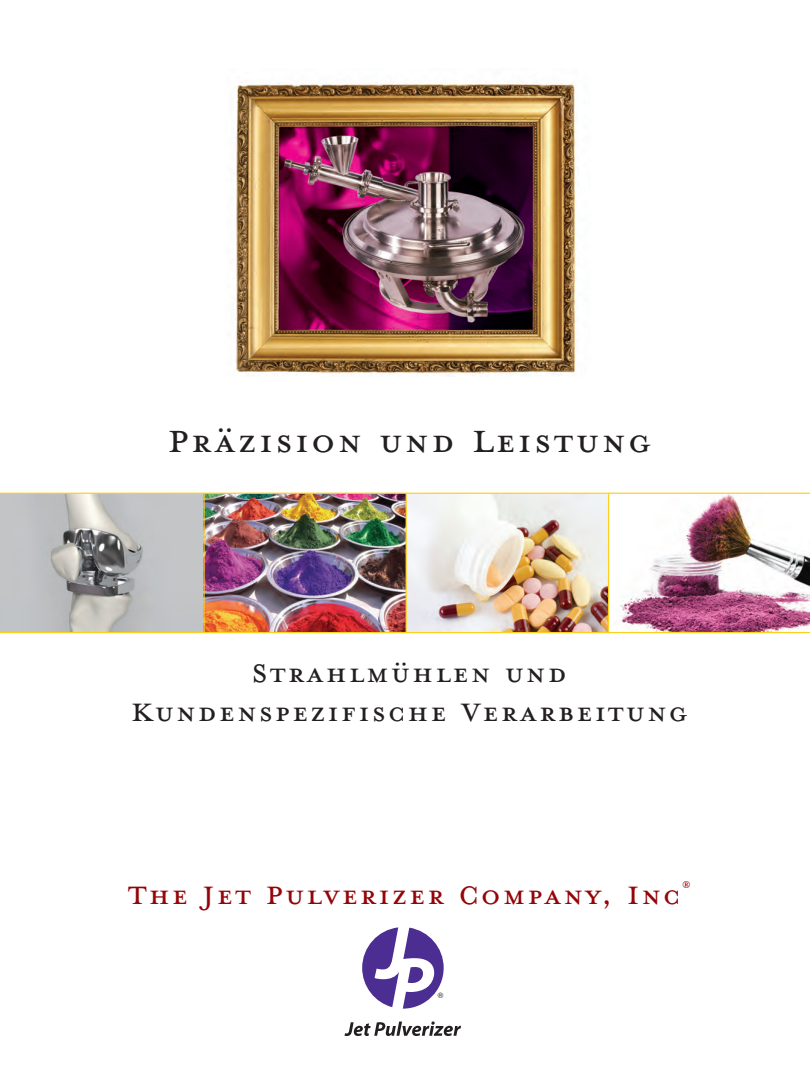
<style>
.page{position:relative;width:810px;height:1080px;background:#fff}
.page>*{position:absolute;margin:0;border:0;box-sizing:border-box;transform-origin:0 0}
.t1{font:48.75px "Mrs Eaves Petite Caps";letter-spacing:.045em;color:#231f20}
.t2{font:40px/38.8px "Mrs Eaves Petite Caps";letter-spacing:.045em;color:#231f20;text-align:center}
.t3{font:40px "Mrs Eaves Petite Caps";letter-spacing:.045em;color:#940408}
.t4{font:7.5px "Helvetica";color:#231f20}
</style>
<div class="page">
<svg style="left:345px;top:1021px;width:116px;height:15px"></svg>
<svg style="left:362px;top:927px;width:82px;height:82px"></svg>
<img style="left:0;top:492px;width:609px;height:140px">
<img style="left:205px;top:494px;width:201px;height:138px">
<img style="left:407px;top:494px;width:201px;height:138px">
<img style="left:609px;top:492px;width:201px;height:140px">
<hr style="left:608px;top:493px;width:1px;height:140px;background:#fed020">
<hr style="left:406px;top:493px;width:1px;height:140px;background:#fed020">
<hr style="left:203px;top:493px;width:2px;height:140px;background:#fed020">
<img style="left:236px;top:81px;width:341px;height:296px">
<hr style="left:0;top:493px;width:810px;height:1px;background:#fed020">
<hr style="left:0;top:632px;width:810px;height:1px;background:#fed020">
<p class="t1" style="left:167px;top:407px;width:485px">Präzision und Leistung</p>
<p class="t2" style="left:131px;top:649px;width:558px">Strahlmühlen und<br>Kundenspezifische Verarbeitung</p>
<p class="t3" style="left:128px;top:867px;width:563px">The Jet Pulverizer Company, Inc<sup>®</sup></p>
<p class="t4" style="left:438px;top:991px;width:7px">®</p>
</div>
